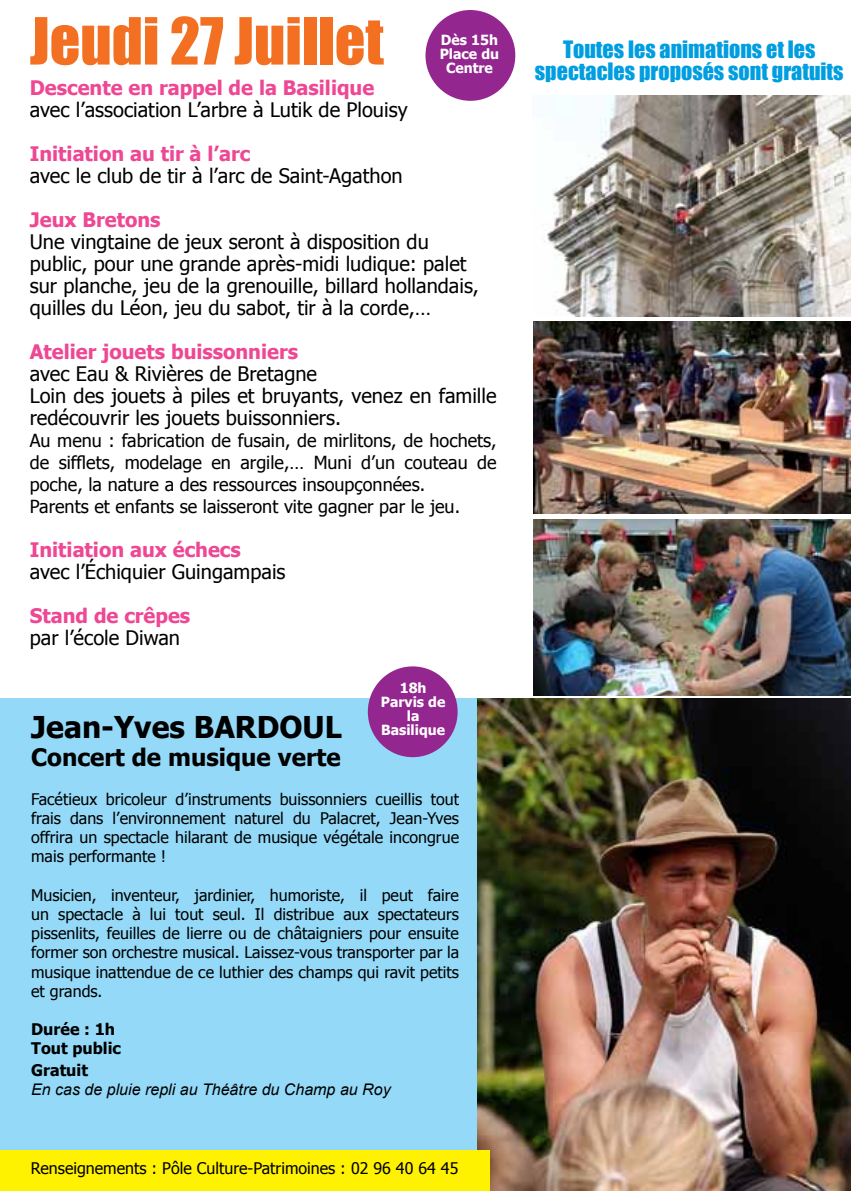
<style>
.page{position:relative;width:851px;height:1191px;background:#fff}
.page>*{position:absolute;margin:0;border:0;box-sizing:border-box;transform-origin:0 0}
.t1{font:60px "Impact";color:#f36f21}
.t2{font:700 30px "Tahoma";color:#000}
.t3{font:700 24px "Tahoma";color:#000}
.t4{font:22px/22px "Impact";color:#009ee0;text-align:center}
.t5{font:20px/22px "Tahoma";color:#000}
.t6{font:700 20px "Tahoma";color:#ee4794}
.t7{font:18px/22px "Tahoma";color:#000}
.t8{font:16px/19.2px "Tahoma";color:#000;text-align:justify}
.t9{font:italic 16px "Arial";color:#000}
.t10{font:700 16px/19.2px "Tahoma";color:#000}
.t11{font:700 14px/14px "Tahoma";color:#fff;text-align:center}
</style>
<div class="page">
<div style="left:0;top:698px;width:850px;height:493px;background:#94daf8"></div>
<img style="left:477px;top:698px;width:373px;height:493px">
<img style="left:533px;top:519px;width:317px;height:176px">
<img style="left:542px;top:96px;width:308px;height:221px">
<div style="left:425px;top:10px;width:90px;height:91px;background:#93278f;border-radius:50%"></div>
<div style="left:368px;top:666px;width:89px;height:91px;background:#93278f;border-radius:50%"></div>
<img style="left:533px;top:322px;width:317px;height:192px">
<div style="left:0;top:1151px;width:489px;height:40px;background:#fff200"></div>
<h1 class="t1" style="left:30px;top:-6px;width:355px">Jeudi 27 Juillet</h1>
<p class="t6" style="left:30px;top:73px;width:346px">Descente en rappel de la Basilique</p>
<p class="t5" style="left:30px;top:97px;width:379px">avec l’association L’arbre à Lutik de Plouisy</p>
<p class="t6" style="left:30px;top:139px;width:222px">Initiation au tir à l’arc</p>
<p class="t5" style="left:30px;top:163px;width:374px">avec le club de tir à l’arc de Saint-Agathon</p>
<p class="t6" style="left:30px;top:205px;width:132px">Jeux Bretons</p>
<p class="t5" style="left:30px;top:229px;width:450px">Une vingtaine de jeux seront à disposition du public, pour une grande après-midi ludique: palet sur planche, jeu de la grenouille, billard hollandais, quilles du Léon, jeu du sabot, tir à la corde,…</p>
<p class="t6" style="left:30px;top:337px;width:270px">Atelier jouets buissonniers</p>
<p class="t5" style="left:30px;top:361px;width:468px">avec Eau &amp; Rivières de Bretagne<br>Loin des jouets à piles et bruyants, venez en famille redécouvrir les jouets buissonniers.</p>
<p class="t7" style="left:30px;top:428px;width:468px">Au menu : fabrication de fusain, de mirlitons, de hochets, de sifflets, modelage en argile,… Muni d’un couteau de poche, la nature a des ressources insoupçonnées.<br>Parents et enfants se laisseront vite gagner par le jeu.</p>
<p class="t6" style="left:30px;top:535px;width:212px">Initiation aux échecs</p>
<p class="t5" style="left:30px;top:559px;width:257px">avec l’Échiquier Guingampais</p>
<p class="t6" style="left:30px;top:601px;width:162px">Stand de crêpes</p>
<p class="t5" style="left:30px;top:625px;width:152px">par l’école Diwan</p>
<p class="t11" style="left:439px;top:32px;width:61px">Dès 15h<br>Place du<br>Centre</p>
<p class="t11" style="left:381px;top:680px;width:66px">18h<br>Parvis de la<br>Basilique</p>
<h2 class="t2" style="left:31px;top:705px;width:312px">Jean-Yves BARDOUL</h2>
<h3 class="t3" style="left:31px;top:741px;width:311px">Concert de musique verte</h3>
<p class="t8" style="left:31px;top:788px;width:429px">Facétieux bricoleur d’instruments buissonniers cueillis tout frais dans l’environnement naturel du Palacret, Jean-Yves offrira un spectacle hilarant de musique végétale incongrue mais performante !</p>
<p class="t8" style="left:31px;top:884px;width:429px">Musicien, inventeur, jardinier, humoriste, il peut faire un spectacle à lui tout seul. Il distribue aux spectateurs pissenlits, feuilles de lierre ou de châtaigniers pour ensuite former son orchestre musical. Laissez-vous transporter par la musique inattendue de ce luthier des champs qui ravit petits et grands.</p>
<p class="t10" style="left:31px;top:1018px;width:91px">Durée : 1h<br>Tout public</p>
<p class="t10" style="left:31px;top:1059px;width:58px">Gratuit</p>
<p class="t9" style="left:31px;top:1079px;width:361px">En cas de pluie repli au Théâtre du Champ au Roy</p>
<p class="t8" style="left:31px;top:1157px;width:429px">Renseignements : Pôle Culture-Patrimoines : 02 96 40 64 45</p>
<h3 class="t4" style="left:535px;top:38px;width:310px">Toutes les animations et les spectacles proposés sont gratuits</h3>
</div>
